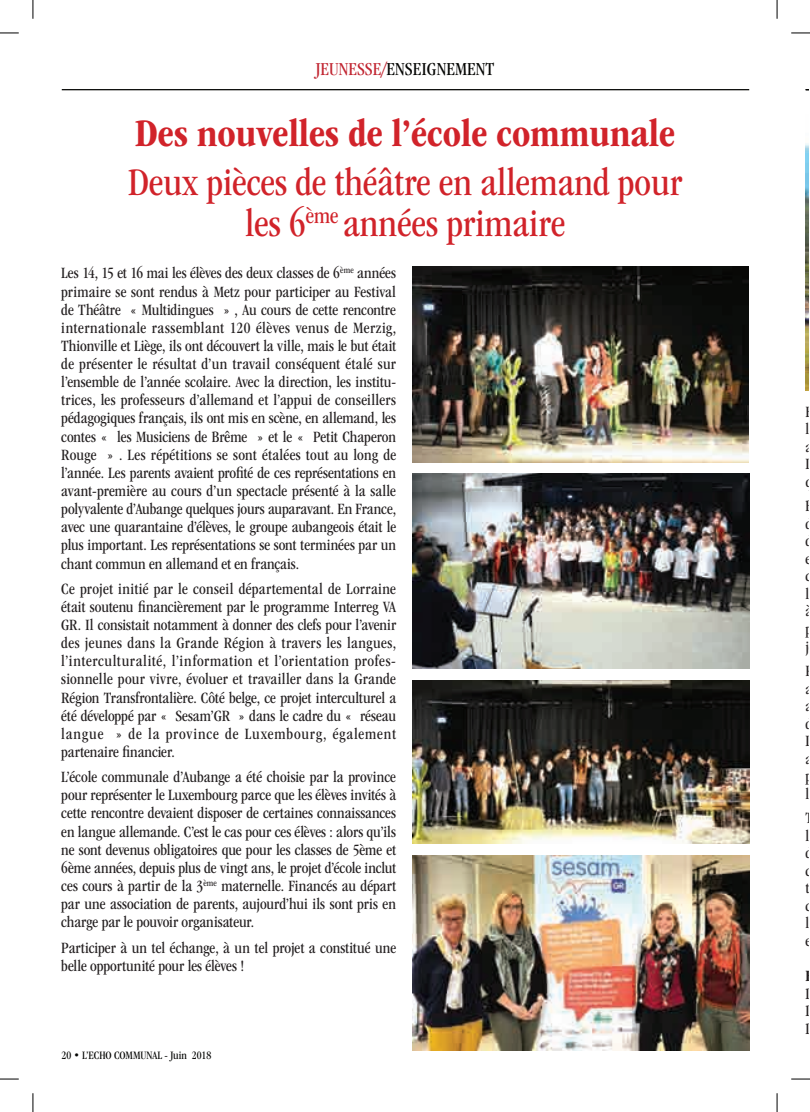
<style>
.page{position:relative;width:810px;height:1112px;background:#fff}
.page>*{position:absolute;margin:0;border:0;box-sizing:border-box;transform-origin:0 0}
.t1{font:condensed 40px/41.2px "ITC Garamond Std";color:#d1232a;text-align:center}
.t2{font:700 condensed 40px "ITC Garamond Std";color:#d1232a}
.t3{font:condensed 19px "ITC Garamond Std";color:#040503}
.t4{font:condensed 16.25px/18.1px "ITC Garamond Std";color:#231f20;text-align:justify}
.t5{font:700 condensed 16.25px "ITC Garamond Std";color:#231f20}
.t6{font:condensed 11.75px "ITC Garamond Std";color:#040503}
.s1{font-size:18.88px;color:#c12531}
</style>
<div class="page">
<hr style="left:62px;top:89px;width:687px;height:1px;background:#040503">
<img style="left:805px;top:143px;width:4px;height:247px">
<img style="left:412px;top:267px;width:337px;height:195px">
<img style="left:413px;top:473px;width:337px;height:195px">
<img style="left:413px;top:680px;width:337px;height:163px">
<img style="left:413px;top:855px;width:337px;height:195px">
<svg style="left:0;top:32px;width:19px;height:2px"></svg>
<svg style="left:791px;top:32px;width:19px;height:2px"></svg>
<svg style="left:0;top:1078px;width:19px;height:1px"></svg>
<svg style="left:791px;top:1078px;width:19px;height:1px"></svg>
<svg style="left:32px;top:0;width:2px;height:19px"></svg>
<svg style="left:32px;top:1093px;width:2px;height:18px"></svg>
<svg style="left:776px;top:0;width:2px;height:19px"></svg>
<svg style="left:776px;top:1093px;width:2px;height:18px"></svg>
<p class="t3" style="left:316px;top:58px;width:180px"><span class="s1">JEUNESSE/</span>ENSEIGNEMENT</p>
<h1 class="t2" style="left:135px;top:111px;width:542px">Des nouvelles de l’école communale</h1>
<h1 class="t1" style="left:128px;top:161px;width:556px">Deux pièces de théâtre en allemand pour les 6<sup>ème</sup> années primaire</h1>
<p class="t4" style="left:61px;top:264px;width:336px">Les 14, 15 et 16 mai les élèves des deux classes de 6<sup>ème</sup> années primaire se sont rendus à Metz pour participer au Festival de Théâtre « Multidingues » , Au cours de cette rencontre internationale rassemblant 120 élèves venus de Merzig, Thionville et Liège, ils ont découvert la ville, mais le but était de présenter le résultat d’un travail conséquent étalé sur l’ensemble de l’année scolaire. Avec la direction, les institu&shy;trices, les professeurs d’allemand et l’appui de conseillers pédagogiques français, ils ont mis en scène, en allemand, les contes « les Musiciens de Brême » et le « Petit Chaperon Rouge » . Les répétitions se sont étalées tout au long de l’année. Les parents avaient profité de ces représentations en avant-première au cours d’un spectacle présenté à la salle polyvalente d’Aubange quelques jours auparavant. En France, avec une quarantaine d’élèves, le groupe aubangeois était le plus important. Les représentations se sont terminées par un chant commun en allemand et en français.</p>
<p class="t4" style="left:61px;top:579px;width:336px">Ce projet initié par le conseil départemental de Lorraine était soutenu financièrement par le programme Interreg VA GR. Il consistait notamment à donner des clefs pour l’avenir des jeunes dans la Grande Région à travers les langues, l’interculturalité, l’information et l’orientation profes&shy;sionnelle pour vivre, évoluer et travailler dans la Grande Région Transfrontalière. Côté belge, ce projet interculturel a été développé par « Sesam’GR » dans le cadre du « réseau langue » de la province de Luxembourg, également partenaire financier.</p>
<p class="t4" style="left:61px;top:767px;width:336px">L’école communale d’Aubange a été choisie par la province pour représenter le Luxembourg parce que les élèves invités à cette rencontre devaient disposer de certaines connaissances en langue allemande. C’est le cas pour ces élèves : alors qu’ils ne sont devenus obligatoires que pour les classes de 5ème et 6ème années, depuis plus de vingt ans, le projet d’école inclut ces cours à partir de la 3<sup>ème</sup> maternelle. Financés au départ par une association de parents, aujourd’hui ils sont pris en charge par le pouvoir organisateur.</p>
<p class="t4" style="left:61px;top:938px;width:336px">Participer à un tel échange, à un tel projet a constitué une belle opportunité pour les élèves !</p>
<p class="t6" style="left:62px;top:1048px;width:151px">20 • L’ECHO COMMUNAL - Juin 2018</p>
<p class="t4" style="left:805px;top:403px;width:9px;line-height:17.5px;text-align:left">E l a<br>L q</p>
<p class="t4" style="left:805px;top:497px;width:9px;line-height:17.5px;text-align:left">B d d e c l à p j</p>
<p class="t4" style="left:805px;top:662px;width:9px;line-height:17.5px">P a a d L a p l</p>
<p class="t4" style="left:805px;top:809px;width:9px;line-height:17.5px;text-align:left">T l d c t c l e</p>
<p class="t5" style="left:805px;top:966px;width:9px">E</p>
<p class="t4" style="left:805px;top:984px;width:10px;line-height:17.5px">D D D</p>
</div>
